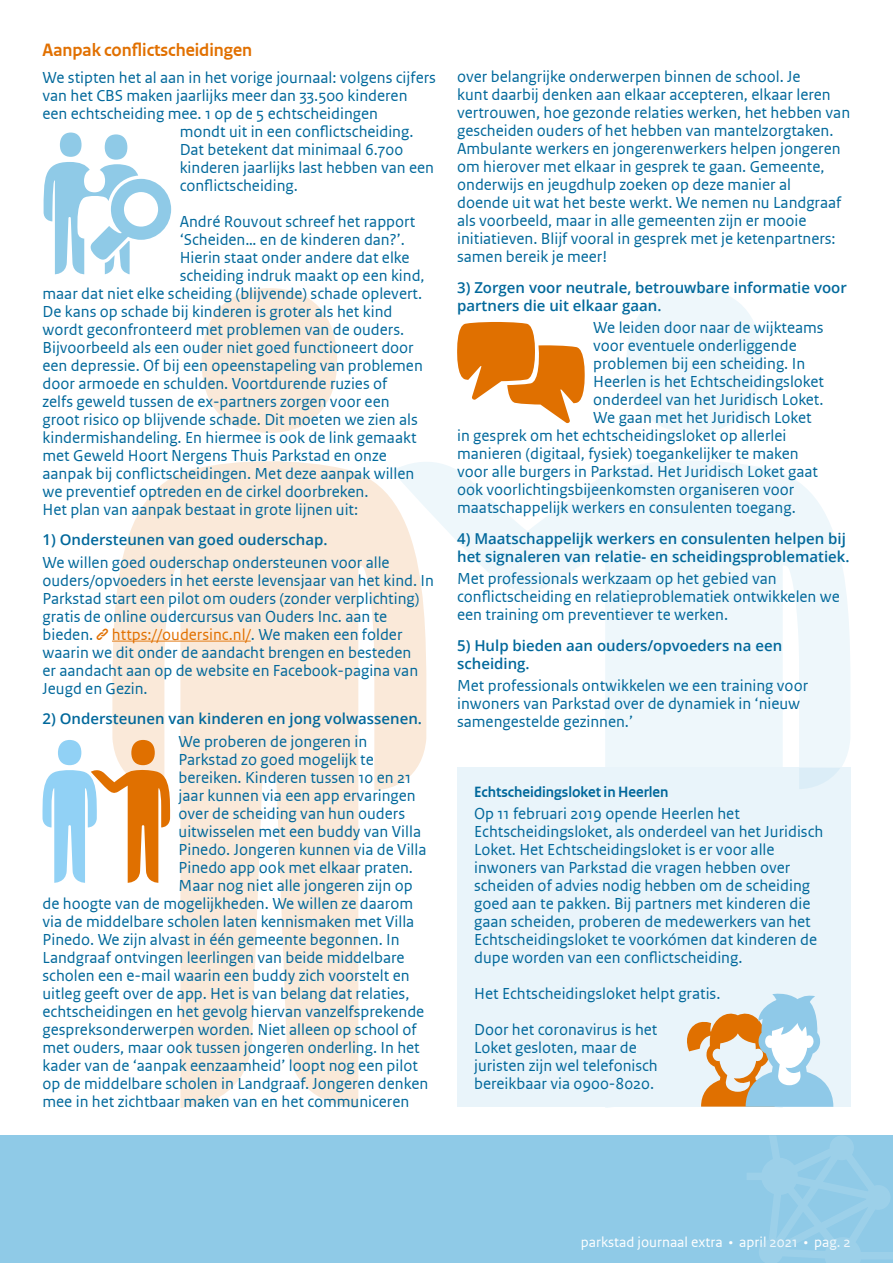
<style>
.page{position:relative;width:893px;height:1263px;background:#fff}
.page>*{position:absolute;margin:0;border:0;box-sizing:border-box;transform-origin:0 0}
.t1{font:700 18px "Rijksoverheid Sans Heading";color:#e17000}
.t2{font:15px/18px "Rijksoverheid Sans Text";color:#01689b}
.t3{font:600 15px/18px "Open Sans";color:#01689b}
.t4{font:700 15px "Rijksoverheid Sans Heading";color:#01689b}
.t5{font:13.5px "Rijksoverheid Sans Text";color:#fff}
.s1{font-family:"Breezi Icon Set";color:#e17000}
.s2{color:#e17000}
</style>
<div class="page">
<div style="left:0;top:1135px;width:893px;height:128px;background:#8fcae7"></div>
<svg style="left:747px;top:1136px;width:146px;height:127px"></svg>
<div style="left:202px;top:288px;width:135px;height:145px;background:#fae9d9;border-radius:50%"></div>
<svg style="left:112px;top:461px;width:280px;height:647px;fill:#fae9d9"></svg>
<div style="left:626px;top:288px;width:136px;height:145px;background:#eef7fb;border-radius:50%"></div>
<svg style="left:392px;top:461px;width:459px;height:647px"></svg>
<hr style="left:112px;top:641px;width:139px;height:1px;background:#e47e1a">
<div style="left:58px;top:740px;width:23px;height:25px;background:#91d1f5;border-radius:50%"></div>
<div style="left:131px;top:740px;width:24px;height:25px;background:#e07000;border-radius:50%"></div>
<svg style="left:42px;top:768px;width:129px;height:115px"></svg>
<div style="left:457px;top:767px;width:393px;height:340px;background:#e9f4fa"></div>
<svg style="left:687px;top:993px;width:146px;height:114px"></svg>
<div style="left:60px;top:133px;width:22px;height:24px;background:#8fcae7;border-radius:50%"></div>
<div style="left:105px;top:134px;width:22px;height:26px;background:#8fcae7;border-radius:50%"></div>
<svg style="left:44px;top:162px;width:127px;height:112px"></svg>
<svg style="left:799px;top:768px;width:41px;height:21px"></svg>
<svg style="left:457px;top:322px;width:128px;height:101px"></svg>
<p class="t1" style="left:43px;top:39px;width:211px">Aanpak conflictscheidingen</p>
<p class="t2" style="left:43px;top:68px;width:395px">We stipten het al aan in het vorige journaal: volgens cijfers</p>
<p class="t2" style="left:43px;top:86px;width:366px">van het CBS maken jaarlijks meer dan 33.500 kinderen</p>
<p class="t2" style="left:43px;top:104px;width:337px">een echtscheiding mee. 1 op de 5 echtscheidingen</p>
<p class="t2" style="left:180px;top:122px;width:235px">mondt uit in een conflictscheiding.</p>
<p class="t2" style="left:180px;top:140px;width:225px">Dat betekent dat minimaal 6.700</p>
<p class="t2" style="left:180px;top:158px;width:256px">kinderen jaarlijks last hebben van een</p>
<p class="t2" style="left:180px;top:176px;width:120px">conflictscheiding.</p>
<p class="t2" style="left:180px;top:212px;width:237px">André Rouvout schreef het rapport</p>
<p class="t2" style="left:180px;top:230px;width:227px">‘Scheiden… en de kinderen dan?’.</p>
<p class="t2" style="left:180px;top:248px;width:231px">Hierin staat onder andere dat elke</p>
<p class="t2" style="left:180px;top:266px;width:246px">scheiding indruk maakt op een kind,</p>
<p class="t2" style="left:43px;top:284px;width:381px">maar dat niet elke scheiding (blijvende) schade oplevert.</p>
<p class="t2" style="left:43px;top:302px;width:351px">De kans op schade bij kinderen is groter als het kind</p>
<p class="t2" style="left:43px;top:320px;width:363px">wordt geconfronteerd met problemen van de ouders.</p>
<p class="t2" style="left:43px;top:338px;width:373px">Bijvoorbeeld als een ouder niet goed functioneert door</p>
<p class="t2" style="left:43px;top:356px;width:382px">een depressie. Of bij een opeenstapeling van problemen</p>
<p class="t2" style="left:43px;top:374px;width:346px">door armoede en schulden. Voortdurende ruzies of</p>
<p class="t2" style="left:43px;top:392px;width:349px">zelfs geweld tussen de ex-partners zorgen voor een</p>
<p class="t2" style="left:43px;top:410px;width:377px">groot risico op blijvende schade. Dit moeten we zien als</p>
<p class="t2" style="left:43px;top:428px;width:376px">kindermishandeling. En hiermee is ook de link gemaakt</p>
<p class="t2" style="left:43px;top:446px;width:346px">met Geweld Hoort Nergens Thuis Parkstad en onze</p>
<p class="t2" style="left:43px;top:464px;width:373px">aanpak bij conflictscheidingen. Met deze aanpak willen</p>
<p class="t2" style="left:43px;top:482px;width:328px">we preventief optreden en de cirkel doorbreken.</p>
<p class="t2" style="left:43px;top:500px;width:317px">Het plan van aanpak bestaat in grote lijnen uit:</p>
<p class="t3" style="left:43px;top:531px;width:287px">1) Ondersteunen van goed ouderschap.</p>
<p class="t2" style="left:43px;top:553px;width:393px">We willen goed ouderschap ondersteunen voor alle ouders/opvoeders in het eerste levensjaar van het kind. In Parkstad start een pilot om ouders (zonder verplichting) gratis de online oudercursus van Ouders Inc. aan te bieden. <span class="s1">l</span> <span class="s2">https://oudersinc.nl/</span>. We maken een folder waarin we dit onder de aandacht brengen en besteden<br>er aandacht aan op de website en Facebook-pagina van Jeugd en Gezin.</p>
<p class="t3" style="left:43px;top:710px;width:381px">2) Ondersteunen van kinderen en jong volwassenen.</p>
<p class="t2" style="left:179px;top:732px;width:190px">We proberen de jongeren in</p>
<p class="t2" style="left:179px;top:750px;width:197px">Parkstad zo goed mogelijk te</p>
<p class="t2" style="left:179px;top:768px;width:234px">bereiken. Kinderen tussen 10 en 21</p>
<p class="t2" style="left:179px;top:786px;width:239px">jaar kunnen via een app ervaringen</p>
<p class="t2" style="left:179px;top:804px;width:228px">over de scheiding van hun ouders</p>
<p class="t2" style="left:179px;top:822px;width:244px">uitwisselen met een buddy van Villa</p>
<p class="t2" style="left:179px;top:840px;width:249px">Pinedo. Jongeren kunnen via de Villa</p>
<p class="t2" style="left:179px;top:858px;width:236px">Pinedo app ook met elkaar praten.</p>
<p class="t2" style="left:179px;top:876px;width:236px">Maar nog niet alle jongeren zijn op</p>
<p class="t2" style="left:43px;top:894px;width:372px">de hoogte van de mogelijkheden. We willen ze daarom</p>
<p class="t2" style="left:43px;top:912px;width:373px">via de middelbare scholen laten kennismaken met Villa</p>
<p class="t2" style="left:43px;top:930px;width:359px">Pinedo. We zijn alvast in één gemeente begonnen. In</p>
<p class="t2" style="left:43px;top:948px;width:364px">Landgraaf ontvingen leerlingen van beide middelbare</p>
<p class="t2" style="left:43px;top:966px;width:369px">scholen een e-mail waarin een buddy zich voorstelt en</p>
<p class="t2" style="left:43px;top:984px;width:368px">uitleg geeft over de app. Het is van belang dat relaties,</p>
<p class="t2" style="left:43px;top:1002px;width:383px">echtscheidingen en het gevolg hiervan vanzelfsprekende</p>
<p class="t2" style="left:43px;top:1020px;width:376px">gespreksonderwerpen worden. Niet alleen op school of</p>
<p class="t2" style="left:43px;top:1038px;width:379px">met ouders, maar ook tussen jongeren onderling. In het</p>
<p class="t2" style="left:43px;top:1056px;width:377px">kader van de ‘aanpak eenzaamheid’ loopt nog een pilot</p>
<p class="t2" style="left:43px;top:1074px;width:387px">op de middelbare scholen in Landgraaf. Jongeren denken</p>
<p class="t2" style="left:43px;top:1092px;width:368px">mee in het zichtbaar maken van en het communiceren</p>
<p class="t2" style="left:457px;top:68px;width:394px">over belangrijke onderwerpen binnen de school. Je<br>kunt daarbij denken aan elkaar accepteren, elkaar leren vertrouwen, hoe gezonde relaties werken, het hebben van gescheiden ouders of het hebben van mantelzorgtaken.<br>Ambulante werkers en jongerenwerkers helpen jongeren om hierover met elkaar in gesprek te gaan. Gemeente, onderwijs en jeugdhulp zoeken op deze manier al<br>doende uit wat het beste werkt. We nemen nu Landgraaf als voorbeeld, maar in alle gemeenten zijn er mooie initiatieven. Blijf vooral in gesprek met je ketenpartners: samen bereik je meer!</p>
<p class="t3" style="left:457px;top:278px;width:391px">3) Zorgen voor neutrale, betrouwbare informatie voor partners die uit elkaar gaan.</p>
<p class="t2" style="left:593px;top:319px;width:232px">We leiden door naar de wijkteams</p>
<p class="t2" style="left:593px;top:337px;width:205px">voor eventuele onderliggende</p>
<p class="t2" style="left:593px;top:355px;width:213px">problemen bij een scheiding. In</p>
<p class="t2" style="left:593px;top:373px;width:232px">Heerlen is het Echtscheidingsloket</p>
<p class="t2" style="left:593px;top:391px;width:232px">onderdeel van het Juridisch Loket.</p>
<p class="t2" style="left:593px;top:409px;width:220px">We gaan met het Juridisch Loket</p>
<p class="t2" style="left:457px;top:427px;width:331px">in gesprek om het echtscheidingsloket op allerlei</p>
<p class="t2" style="left:457px;top:445px;width:343px">manieren (digitaal, fysiek) toegankelijker te maken</p>
<p class="t2" style="left:457px;top:463px;width:362px">voor alle burgers in Parkstad. Het Juridisch Loket gaat</p>
<p class="t2" style="left:457px;top:481px;width:339px">ook voorlichtingsbijeenkomsten organiseren voor</p>
<p class="t2" style="left:457px;top:499px;width:340px">maatschappelijk werkers en consulenten toegang.</p>
<p class="t3" style="left:457px;top:529px;width:394px">4) Maatschappelijk werkers en consulenten helpen bij het signaleren van relatie- en scheidingsproblematiek.</p>
<p class="t2" style="left:457px;top:570px;width:384px">Met professionals werkzaam op het gebied van conflictscheiding en relatieproblematiek ontwikkelen we een training om preventiever te werken.</p>
<p class="t3" style="left:457px;top:636px;width:327px">5) Hulp bieden aan ouders/opvoeders na een scheiding.</p>
<p class="t2" style="left:457px;top:677px;width:353px">Met professionals ontwikkelen we een training voor inwoners van Parkstad over de dynamiek in ‘nieuw samengestelde gezinnen.’</p>
<p class="t4" style="left:474px;top:783px;width:196px">Echtscheidingsloket in Heerlen</p>
<p class="t2" style="left:474px;top:804px;width:351px">Op 11 februari 2019 opende Heerlen het Echtscheidingsloket, als onderdeel van het Juridisch Loket. Het Echtscheidingsloket is er voor alle inwoners van Parkstad die vragen hebben over scheiden of advies nodig hebben om de scheiding goed aan te pakken. Bij partners met kinderen die gaan scheiden, proberen de medewerkers van het Echtscheidingsloket te voorkómen dat kinderen de dupe worden van een conflictscheiding.</p>
<p class="t2" style="left:474px;top:984px;width:248px">Het Echtscheidingsloket helpt gratis.</p>
<p class="t2" style="left:474px;top:1020px;width:185px">Door het coronavirus is het<br>Loket gesloten, maar de juristen zijn wel telefonisch bereikbaar via 0900-8020.</p>
<p class="t5" style="left:581px;top:1234px;width:272px">parkstad journaal extra • april 2021 • pag. 2</p>
</div>
